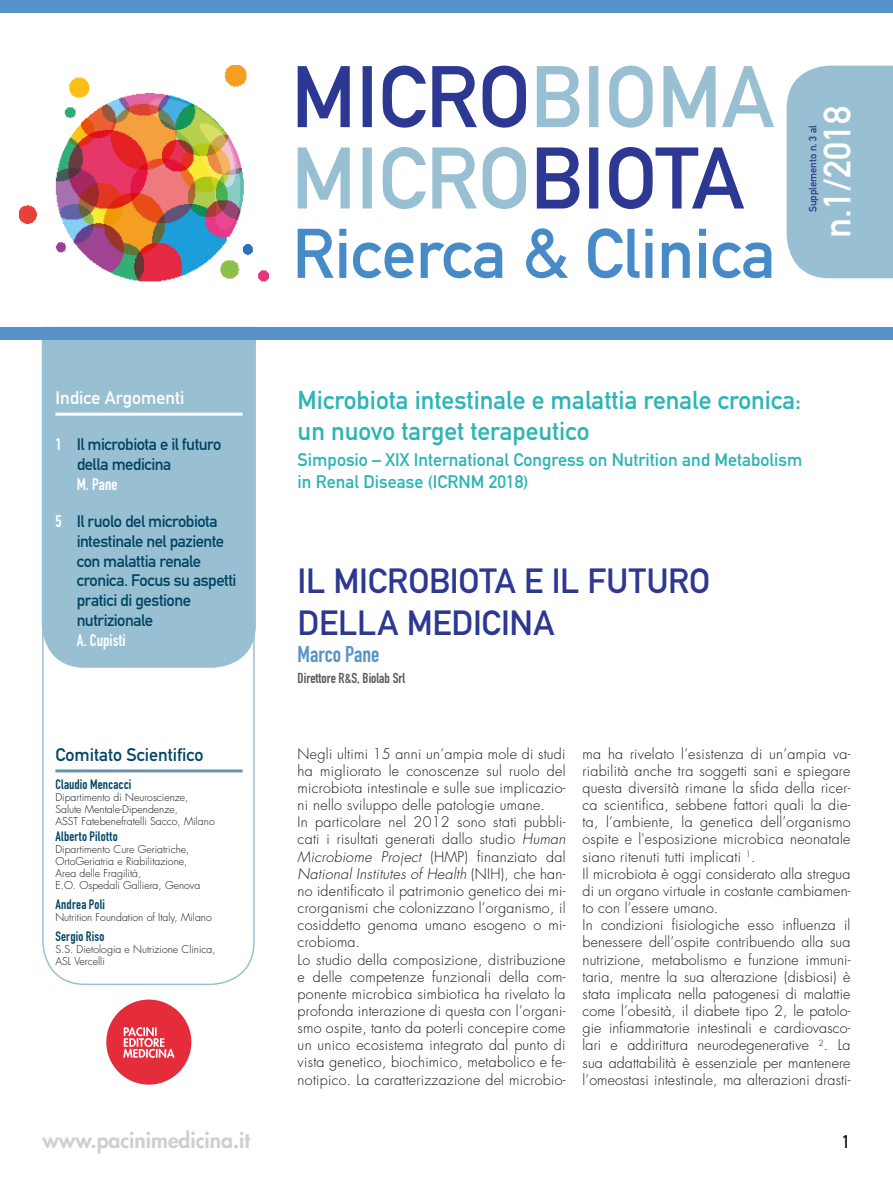
<style>
.page{position:relative;width:893px;height:1191px;background:#fff}
.page>*{position:absolute;margin:0;border:0;box-sizing:border-box;transform-origin:0 0}
.t1{font:37.5px "DIN Mittelschrift Std";color:#fff}
.t2{font:34.5px/41.4px "DIN Mittelschrift Std";letter-spacing:-.005em;color:#2c3891}
.t3{font:25.5px/30.6px "DIN Mittelschrift Std";color:#2db4b5}
.t4{font:22.5px "DIN Engschrift Std";color:#5792cb}
.t5{font:800 21px "Futura Std";color:#cfcfd0}
.t6{font:18px/21.6px "DIN Mittelschrift Std";color:#2db4b5}
.t7{font:18px "DIN Mittelschrift Std";color:#004564}
.t8{font:18px "DIN Mittelschrift Std";color:#fff}
.t9{font:18px "DIN Mittelschrift Std";color:#131413}
.t10{font:16.5px/19.8px "DIN Mittelschrift Std";letter-spacing:-.03em;color:#004564}
.t11{font:16.5px "DIN Engschrift Std";letter-spacing:.005em;color:#fff}
.t12{font:300 14.25px/17.1px "Futura Std";letter-spacing:.02em;color:#131413}
.t13{font:14.25px "DIN Engschrift Std";color:#5a5a5a}
.t14{font:13.5px "DIN Engschrift Std";letter-spacing:.015em;color:#004564}
.t15{font:300 10.5px/12px "Futura Std";color:#131413}
.t16{font:10.5px "DIN Mittelschrift Std";color:#2c3891}
.s1{font-family:"DIN Engschrift Std";color:#fff}
.s2{font-style:italic}
</style>
<div class="page">
<div style="left:41px;top:326px;width:215px;height:308px;background:#99c0d2"></div>
<svg style="left:41px;top:616px;width:214px;height:370px"></svg>
<div style="left:787px;top:66px;width:106px;height:212px;background:#99c0d2"></div>
<img style="left:20px;top:65px;width:248px;height:217px">
<div style="left:0;top:327px;width:893px;height:13px;background:#5792cb"></div>
<div style="left:0;top:0;width:893px;height:13px;background:#5792cb"></div>
<div style="left:106px;top:999px;width:85px;height:85px;background:#e42c3b;border-radius:50%"></div>
<svg style="left:123px;top:1027px;width:52px;height:30px"></svg>
<hr style="left:55px;top:413px;width:188px;height:3px;background:#fff">
<hr style="left:55px;top:769px;width:188px;height:3px;background:#6993ad">
<svg style="left:298px;top:228px;width:473px;height:50px"></svg>
<svg style="left:537px;top:66px;width:237px;height:62px"></svg>
<svg style="left:298px;top:66px;width:228px;height:62px"></svg>
<svg style="left:537px;top:147px;width:207px;height:62px"></svg>
<svg style="left:298px;top:147px;width:228px;height:62px"></svg>
<h1 class="t1" style="left:815px;top:238px;width:133px;rotate:-90deg">n.1/2018</h1>
<p class="t16" style="left:807px;top:212px;width:89px;rotate:-90deg">Supplemento n. 3 al</p>
<p class="t8" style="left:55px;top:387px;width:130px">Indice Argomenti</p>
<p class="t10" style="left:77px;top:435px;width:146px;text-indent:-21px"><span class="s1">1</span> Il microbiota e il futuro della medicina</p>
<p class="t11" style="left:77px;top:474px;width:42px">M. Pane</p>
<p class="t10" style="left:77px;top:511px;width:161px;text-indent:-21px"><span class="s1">5</span> Il ruolo del microbiota intestinale nel paziente con malattia renale cronica. Focus su aspetti pratici di gestione nutrizionale</p>
<p class="t11" style="left:77px;top:630px;width:50px">A. Cupisti</p>
<p class="t7" style="left:55px;top:744px;width:149px">Comitato Scientifico</p>
<p class="t14" style="left:55px;top:776px;width:78px">Claudio Mencacci</p>
<p class="t15" style="left:55px;top:791px;width:161px">Dipartimento di Neuroscienze,<br>Salute Mentale-Dipendenze,<br>ASST Fatebenefratelli Sacco, Milano</p>
<p class="t14" style="left:55px;top:828px;width:64px">Alberto Pilotto</p>
<p class="t15" style="left:55px;top:844px;width:146px">Dipartimento Cure Geriatriche,<br>OrtoGeriatria e Riabilitazione,<br>Area delle Fragilità,<br>E.O. Ospedali Galliera, Genova</p>
<p class="t14" style="left:55px;top:896px;width:51px">Andrea Poli</p>
<p class="t15" style="left:55px;top:911px;width:158px">Nutrition Foundation of Italy, Milano</p>
<p class="t14" style="left:55px;top:928px;width:51px">Sergio Riso</p>
<p class="t15" style="left:55px;top:943px;width:162px">S.S. Dietologia e Nutrizione Clinica,<br>ASL Vercelli</p>
<h3 class="t3" style="left:298px;top:385px;width:505px">Microbiota intestinale e malattia renale cronica: un nuovo target terapeutico</h3>
<p class="t6" style="left:298px;top:449px;width:506px">Simposio – XIX International Congress on Nutrition and Metabolism in Renal Disease (ICRNM 2018)</p>
<h2 class="t2" style="left:298px;top:561px;width:414px">IL MICROBIOTA E IL FUTURO<br>DELLA MEDICINA</h2>
<h3 class="t4" style="left:298px;top:640px;width:83px">Marco Pane</h3>
<p class="t13" style="left:298px;top:670px;width:109px">Direttore R&amp;S, Biolab Srl</p>
<p class="t12" style="left:298px;top:745px;width:269px">Negli ultimi 15 anni un’ampia mole di studi ha migliorato le conoscenze sul ruolo del microbiota intestinale e sulle sue implicazio&shy;ni nello sviluppo delle patologie umane.<br>In particolare nel 2012 sono stati pubbli&shy;cati i risultati generati dallo studio <span class="s2">Human Microbiome Project</span> (HMP) finanziato dal <span class="s2">National Institutes of Health</span> (NIH), che han&shy;no identificato il patrimonio genetico dei mi&shy;crorganismi che colonizzano l’organismo, il cosiddetto genoma umano esogeno o mi&shy;crobioma.<br>Lo studio della composizione, distribuzione e delle competenze funzionali della com&shy;ponente microbica simbiotica ha rivelato la profonda interazione di questa con l’organi&shy;smo ospite, tanto da poterli concepire come un unico ecosistema integrato dal punto di vista genetico, biochimico, metabolico e fe&shy;notipico. La caratterizzazione del microbio-</p>
<p class="t12" style="left:583px;top:745px;width:269px">ma ha rivelato l’esistenza di un’ampia va&shy;riabilità anche tra soggetti sani e spiegare questa diversità rimane la sfida della ricer&shy;ca scientifica, sebbene fattori quali la die&shy;ta, l’ambiente, la genetica dell’organismo ospite e l'esposizione microbica neonatale siano ritenuti tutti implicati <sup>1</sup>.<br>Il microbiota è oggi considerato alla stregua di un organo virtuale in costante cambiamen&shy;to con l’essere umano.<br>In condizioni fisiologiche esso influenza il benessere dell’ospite contribuendo alla sua nutrizione, metabolismo e funzione immuni&shy;taria, mentre la sua alterazione (disbiosi) è stata implicata nella patogenesi di malattie come l’obesità, il diabete tipo 2, le patolo&shy;gie infiammatorie intestinali e cardiovasco&shy;lari e addirittura neurodegenerative <sup>2</sup>. La sua adattabilità è essenziale per mantenere l’omeostasi intestinale, ma alterazioni drasti-</p>
<h3 class="t5" style="left:43px;top:1127px;width:209px">www.pacinimedicina.it</h3>
<p class="t9" style="left:842px;top:1131px;width:10px">1</p>
</div>
